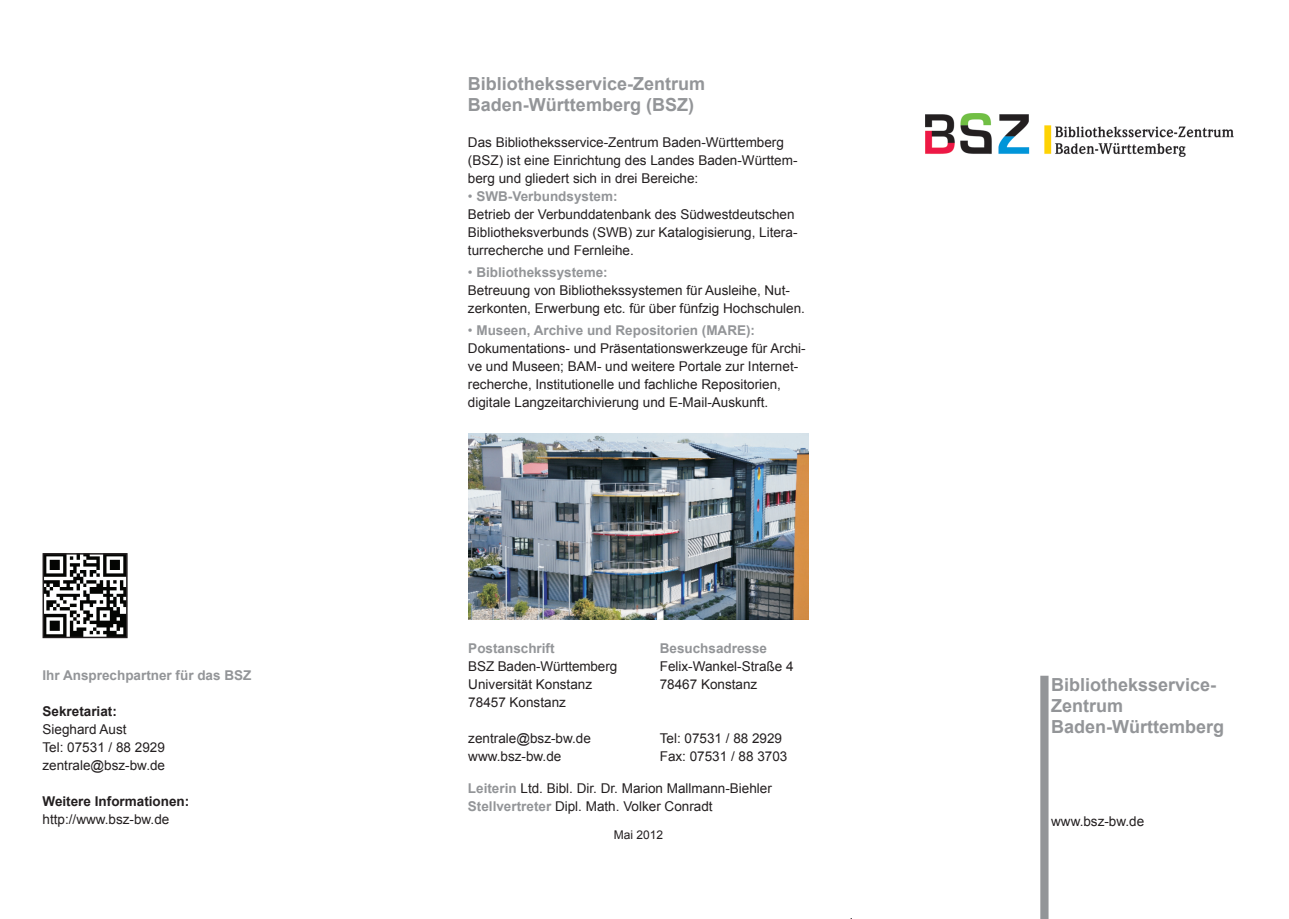
<style>
.page{position:relative;width:1289px;height:919px;background:#fff}
.page>*{position:absolute;margin:0;border:0;box-sizing:border-box;transform-origin:0 0}
.t1{font:700 18px/21px "Arial";color:#939598}
.t2{font:13.5px/18px "Arial";color:#231f20}
.t3{font:700 13.5px "Arial";color:#939598}
.t4{font:700 13.5px "Arial";color:#231f20}
.t5{font:12px "Arial";color:#231f20}
.s1{color:#939598}
.s2{font-weight:700;color:#939598}
</style>
<div class="page">
<img style="left:468px;top:434px;width:340px;height:185px">
<img style="left:925px;top:113px;width:308px;height:44px">
<div style="left:1041px;top:676px;width:6px;height:242px;background:#939598"></div>
<div style="left:1040px;top:675px;width:8px;height:243px;border:2px solid #939598"></div>
<img style="left:46px;top:556px;width:79px;height:79px">
<div style="left:43px;top:553px;width:85px;height:85px;border:2px solid #231f20"></div>
<p class="t3" style="left:43px;top:666px;width:210px">Ihr Ansprechpartner für das BSZ</p>
<p class="t4" style="left:43px;top:702px;width:76px">Sekretariat:</p>
<p class="t2" style="left:43px;top:720px;width:124px">Sieghard Aust<br>Tel: 07531 / 88 2929 zentrale@bsz-bw.de</p>
<p class="t4" style="left:43px;top:792px;width:148px">Weitere Informationen:</p>
<p class="t2" style="left:43px;top:810px;width:128px">http://www.bsz-bw.de</p>
<h1 class="t1" style="left:468px;top:73px;width:239px">Bibliotheksservice-Zentrum<br>Baden-Württemberg (BSZ)</h1>
<p class="t2" style="left:468px;top:133px;width:331px">Das Bibliotheksservice-Zentrum Baden-Württemberg (BSZ) ist eine Einrichtung des Landes Baden-Württem&shy;berg und gliedert sich in drei Bereiche:</p>
<p class="t2" style="left:468px;top:187px;width:331px"><span class="s1">•</span> <span class="s2">SWB-Verbundsystem:<br></span>Betrieb der Verbunddatenbank des Südwestdeutschen Bibliotheksverbunds (SWB) zur Katalogisierung, Litera&shy;turrecherche und Fernleihe.</p>
<p class="t2" style="left:468px;top:263px;width:338px"><span class="s1">•</span> <span class="s2">Bibliothekssysteme:<br></span>Betreuung von Bibliothekssystemen für Ausleihe, Nut&shy;zerkonten, Erwerbung etc. für über fünfzig Hochschulen.</p>
<p class="t2" style="left:468px;top:322px;width:339px"><span class="s1">•</span> <span class="s2">Museen, Archive und Repositorien (MARE):<br></span>Dokumentations- und Präsentationswerkzeuge für Archi&shy;ve und Museen; BAM- und weitere Portale zur Internet&shy;recherche, Institutionelle und fachliche Repositorien, digitale Langzeitarchivierung und E-Mail-Auskunft.</p>
<p class="t3" style="left:468px;top:639px;width:88px">Postanschrift</p>
<p class="t2" style="left:468px;top:657px;width:150px">BSZ Baden-Württemberg<br>Universität Konstanz<br>78457 Konstanz</p>
<p class="t2" style="left:468px;top:729px;width:124px">zentrale@bsz-bw.de www.bsz-bw.de</p>
<p class="t3" style="left:659px;top:639px;width:109px">Besuchsadresse</p>
<p class="t2" style="left:659px;top:657px;width:135px">Felix-Wankel-Straße 4<br>78467 Konstanz</p>
<p class="t2" style="left:659px;top:729px;width:129px">Tel: 07531 / 88 2929<br>Fax: 07531 / 88 3703</p>
<p class="t2" style="left:468px;top:779px;width:305px"><span class="s2">Leiterin</span> Ltd. Bibl. Dir. Dr. Marion Mallmann-Biehler<br><span class="s2">Stellvertreter</span> Dipl. Math. Volker Conradt</p>
<p class="t5" style="left:613px;top:826px;width:51px">Mai 2012</p>
<h1 class="t1" style="left:1051px;top:674px;width:174px">Bibliotheksservice-<br>Zentrum<br>Baden-Württemberg</h1>
<p class="t2" style="left:1051px;top:812px;width:95px">www.bsz-bw.de</p>
</div>
